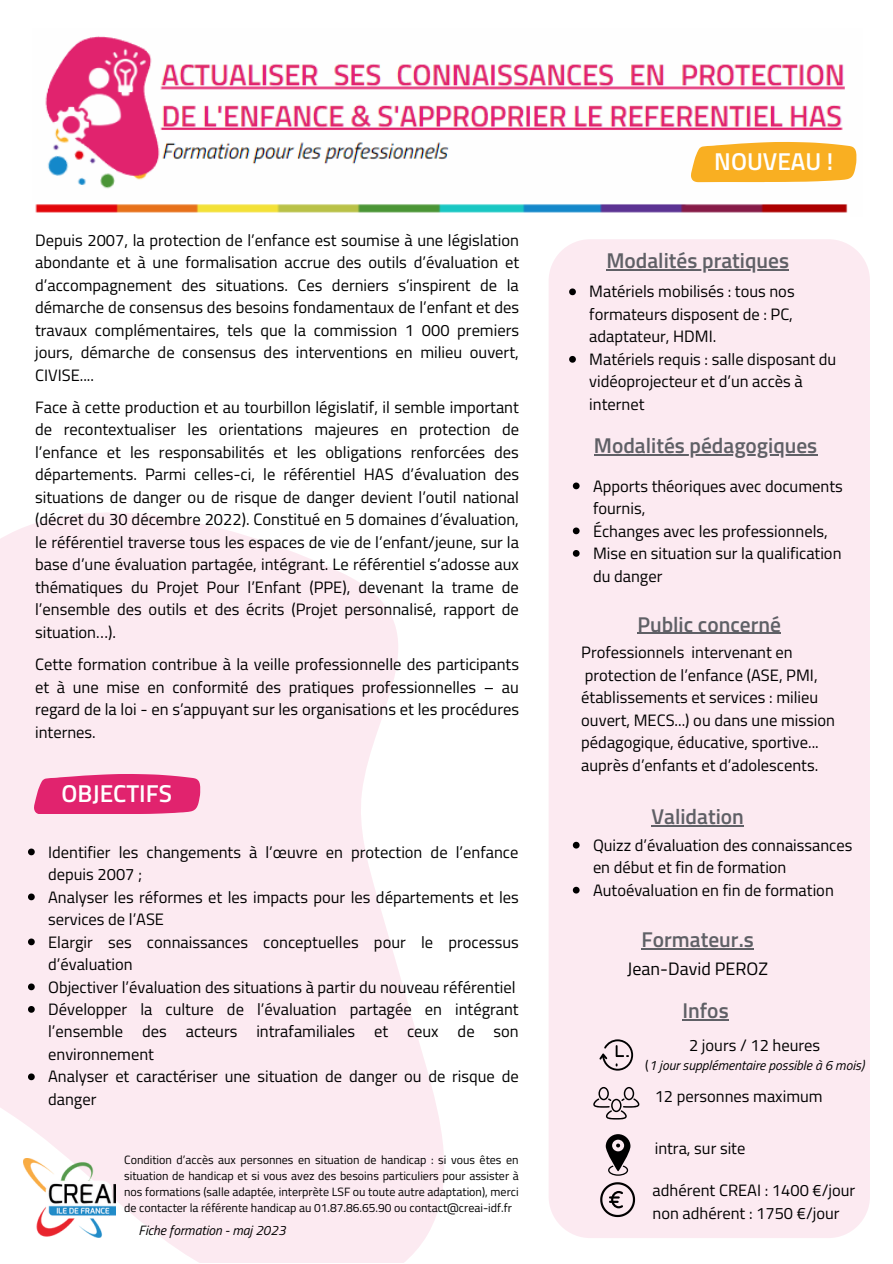
<style>
.page{position:relative;width:893px;height:1264px;background:#fff}
.page>*{position:absolute;margin:0;border:0;box-sizing:border-box;transform-origin:0 0}
.t1{font:600 24.45px "Titillium Web";color:#fff}
.t2{font:600 21.45px "Titillium Web";color:#5f6066}
.t3{font:18px "Titillium Web";color:#000}
.t4{font:16.5px/22.5px "Titillium Web";color:#000}
.t5{font:italic 13.5px "Titillium Web";color:#000}
.t6{font:12px/16px "Titillium Web";color:#000;text-align:justify}
.s1{font-style:normal}
</style>
<div class="page">
<svg style="left:0;top:512px;width:444px;height:750px;fill:#fceaf1"></svg>
<img style="left:23px;top:1158px;width:92px;height:79px">
<div style="left:549px;top:239px;width:320px;height:999px;background:#fceaf1"></div>
<svg style="left:34px;top:774px;width:166px;height:39px;background:#e33277"></svg>
<svg style="left:599px;top:1039px;width:34px;height:31px"></svg>
<svg style="left:593px;top:1086px;width:46px;height:33px;background:#cebfc5"></svg>
<svg style="left:600px;top:1182px;width:35px;height:34px"></svg>
<svg style="left:605px;top:1134px;width:25px;height:41px"></svg>
<img style="left:35px;top:36px;width:822px;height:177px">
<svg style="left:690px;top:142px;width:166px;height:40px;background:#f9b535"></svg>
<hr style="left:606px;top:269px;width:183px;height:1px;background:#5f6066">
<hr style="left:637px;top:633px;width:144px;height:1px;background:#5f6066">
<hr style="left:641px;top:948px;width:112px;height:1px;background:#5f6066">
<hr style="left:651px;top:825px;width:92px;height:1px;background:#5f6066">
<svg style="left:572px;top:841px;width:7px;height:7px"></svg>
<svg style="left:572px;top:886px;width:7px;height:7px"></svg>
<hr style="left:682px;top:1018px;width:46px;height:2px;background:#5f6066">
<svg style="left:569px;top:288px;width:7px;height:7px"></svg>
<svg style="left:569px;top:356px;width:7px;height:7px"></svg>
<svg style="left:28px;top:848px;width:7px;height:7px"></svg>
<svg style="left:28px;top:893px;width:7px;height:7px"></svg>
<svg style="left:28px;top:938px;width:7px;height:7px"></svg>
<svg style="left:28px;top:983px;width:7px;height:7px"></svg>
<svg style="left:28px;top:1006px;width:7px;height:6px"></svg>
<svg style="left:28px;top:1073px;width:7px;height:7px"></svg>
<hr style="left:593px;top:454px;width:224px;height:1px;background:#5f6066">
<svg style="left:572px;top:482px;width:7px;height:7px"></svg>
<svg style="left:572px;top:527px;width:7px;height:7px"></svg>
<svg style="left:572px;top:550px;width:7px;height:6px"></svg>
<p class="t4" style="left:35px;top:228px;width:485px;text-align:justify">Depuis 2007, la protection de l’enfance est soumise à une législation abondante et à une formalisation accrue des outils d’évaluation et d’accompagnement des situations. Ces derniers s’inspirent de la démarche de consensus des besoins fondamentaux de l’enfant et des travaux complémentaires, tels que la commission 1 000 premiers jours, démarche de consensus des interventions en milieu ouvert, CIVISE....</p>
<p class="t4" style="left:35px;top:395px;width:485px;text-align:justify">Face à cette production et au tourbillon législatif, il semble important de recontextualiser les orientations majeures en protection de l’enfance et les responsabilités et les obligations renforcées des départements. Parmi celles-ci, le référentiel HAS d’évaluation des situations de danger ou de risque de danger devient l’outil national (décret du 30 décembre 2022). Constitué en 5 domaines d’évaluation, le référentiel traverse tous les espaces de vie de l’enfant/jeune, sur la base d’une évaluation partagée, intégrant. Le référentiel s’adosse aux thématiques du Projet Pour l’Enfant (PPE), devenant la trame de l’ensemble des outils et des écrits (Projet personnalisé, rapport de situation…).</p>
<p class="t4" style="left:35px;top:653px;width:485px;text-align:justify">Cette formation contribue à la veille professionnelle des participants et à une mise en conformité des pratiques professionnelles – au regard de la loi - en s’appuyant sur les organisations et les procédures internes.</p>
<h1 class="t1" style="left:62px;top:774px;width:112px">OBJECTIFS</h1>
<p class="t4" style="left:48px;top:840px;width:472px">Identifier les changements à l’œuvre en protection de l’enfance depuis 2007 ;<br>Analyser les réformes et les impacts pour les départements et les services de l’ASE<br>Elargir ses connaissances conceptuelles pour le processus d’évaluation<br>Objectiver l’évaluation des situations à partir du nouveau référentiel Développer la culture de l’évaluation partagée en intégrant l’ensemble des acteurs intrafamiliales et ceux de son environnement<br>Analyser et caractériser une situation de danger ou de risque de danger</p>
<p class="t6" style="left:124px;top:1151px;width:396px">Condition d’accès aux personnes en situation de handicap : si vous êtes en situation de handicap et si vous avez des besoins particuliers pour assister à nos formations (salle adaptée, interprète LSF ou toute autre adaptation), merci de contacter la référente handicap au 01.87.86.65.90 ou contact@creai-idf.fr</p>
<p class="t5" style="left:138px;top:1219px;width:149px">Fiche formation - maj 2023</p>
<h1 class="t1" style="left:714px;top:142px;width:120px">NOUVEAU !</h1>
<h2 class="t2" style="left:606px;top:243px;width:184px">Modalités pratiques</h2>
<p class="t4" style="left:589px;top:280px;width:248px">Matériels mobilisés : tous nos formateurs disposent de : PC, adaptateur, HDMI.<br>Matériels requis : salle disposant du vidéoprojecteur et d’un accès à internet</p>
<h2 class="t2" style="left:593px;top:429px;width:225px">Modalités pédagogiques</h2>
<p class="t4" style="left:593px;top:474px;width:251px">Apports théoriques avec documents fournis,<br>Échanges avec les professionnels,<br>Mise en situation sur la qualification du danger</p>
<h2 class="t2" style="left:637px;top:607px;width:145px">Public concerné</h2>
<p class="t4" style="left:581px;top:641px;width:255px">Professionnels intervenant en protection de l’enfance (ASE, PMI, établissements et services : milieu ouvert, MECS...) ou dans une mission pédagogique, éducative, sportive... auprès d’enfants et d’adolescents.</p>
<h2 class="t2" style="left:651px;top:800px;width:94px">Validation</h2>
<p class="t4" style="left:593px;top:833px;width:261px">Quizz d’évaluation des connaissances en début et fin de formation<br>Autoévaluation en fin de formation</p>
<h2 class="t2" style="left:641px;top:922px;width:114px">Formateur.s</h2>
<p class="t3" style="left:627px;top:954px;width:142px">Jean-David PEROZ</p>
<h2 class="t2" style="left:682px;top:993px;width:48px">Infos</h2>
<p class="t4" style="left:689px;top:1033px;width:132px">2 jours / 12 heures</p>
<p class="t5" style="left:645px;top:1054px;width:220px"><span class="s1">(</span>1 jour supplémentaire possible à 6 mois)</p>
<p class="t4" style="left:654px;top:1084px;width:169px">12 personnes maximum</p>
<p class="t4" style="left:654px;top:1136px;width:92px">intra, sur site</p>
<p class="t4" style="left:652px;top:1178px;width:204px">adhérent CREAI : 1400 €/jour non adhérent : 1750 €/jour</p>
</div>
